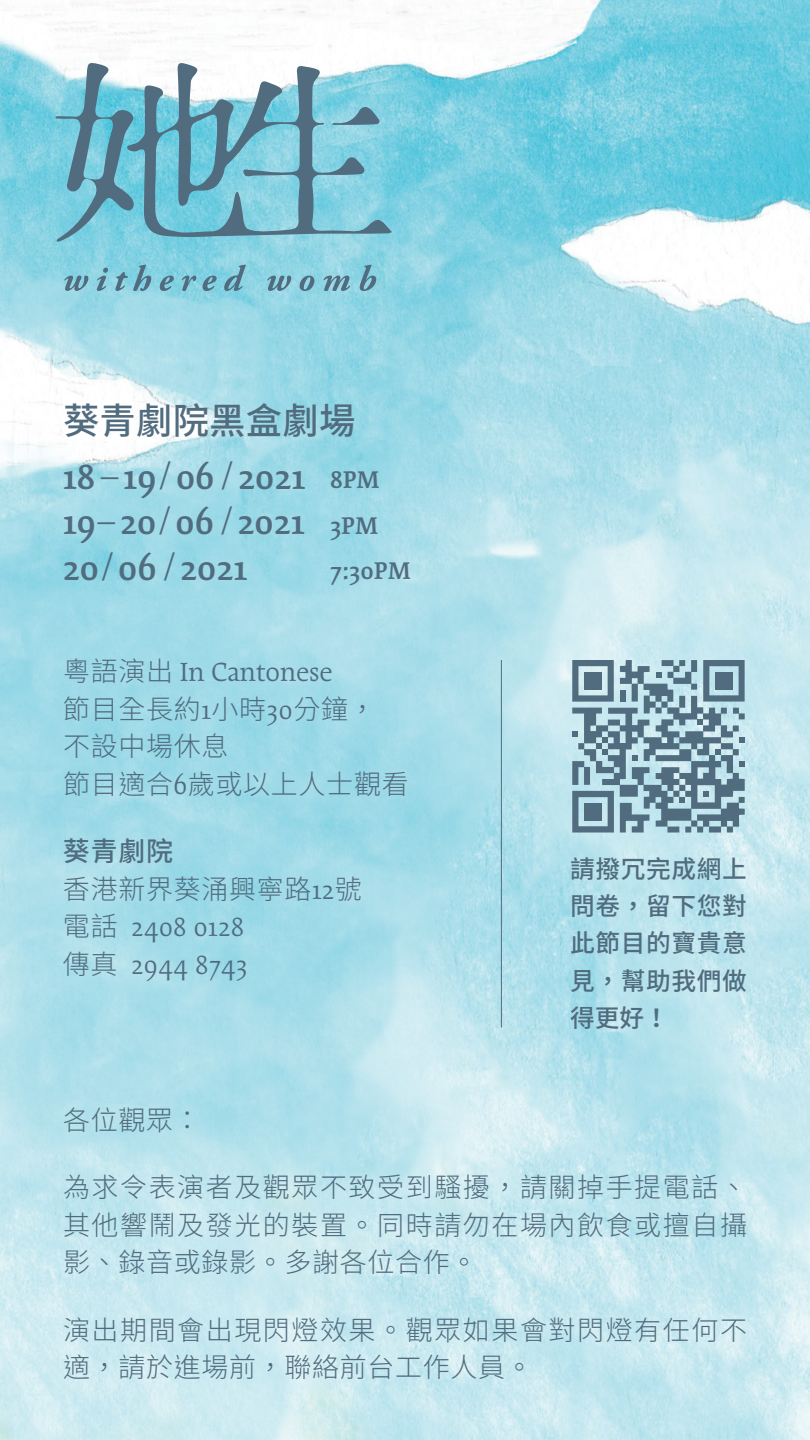
<style>
.page{position:relative;width:810px;height:1440px;background:#fff}
.page>*{position:absolute;margin:0;border:0;box-sizing:border-box;transform-origin:0 0}
.t1{font:500 39.45px/45.5px "Cartier Book Std";color:#506c7e;text-align:justify}
.t2{font:500 36.38px "Noto Sans CJ Ktc";letter-spacing:.005em;color:#506c7e}
.t3{font:29.7px/37.5px "Cartier Book Std";letter-spacing:.005em;color:#506c7e}
.t4{font:500 27.3px "Cartier Book Std";color:#506c7e}
.t5{font:300 27px/37.5px "Noto Sans CJ Ktc";letter-spacing:.04em;color:#506c7e}
.t6{font:300 27px/37.5px "Noto Sans CJ Ktc";letter-spacing:.06em;color:#506c7e}
.t7{font:500 24.75px/37.5px "Noto Sans CJ Ktc";letter-spacing:.025em;color:#506c7e;text-align:justify}
.s1{font-family:"DIN Next Slab Pro";font-weight:300}
.s2{font-size:27.3px}
.s3{font-family:"Noto Sans CJ Ktc";font-weight:300;font-size:27px}
.s4{font-family:"Cartier Book Std";font-weight:400;font-size:29.7px}
.s5{font-weight:500}
</style>
<div class="page">
<img style="left:0;top:0;width:810px;height:1440px">
<svg style="left:55px;top:62px;width:338px;height:180px;background:#7fbbcb"></svg>
<svg style="left:64px;top:276px;width:24px;height:15px"></svg>
<svg style="left:97px;top:268px;width:11px;height:23px"></svg>
<svg style="left:115px;top:265px;width:36px;height:26px"></svg>
<svg style="left:160px;top:276px;width:14px;height:15px"></svg>
<svg style="left:182px;top:276px;width:14px;height:15px"></svg>
<svg style="left:203px;top:276px;width:14px;height:15px"></svg>
<svg style="left:224px;top:265px;width:22px;height:26px"></svg>
<svg style="left:267px;top:276px;width:24px;height:15px"></svg>
<svg style="left:300px;top:276px;width:14px;height:15px"></svg>
<svg style="left:324px;top:276px;width:26px;height:15px"></svg>
<svg style="left:360px;top:265px;width:16px;height:26px"></svg>
<svg style="left:572px;top:660px;width:173px;height:173px;background:#88a7b4"></svg>
<hr style="left:501px;top:660px;width:1px;height:368px;background:#506c7e">
<h2 class="t2" style="left:63px;top:400px;width:294px">葵青劇院黑盒劇場</h2>
<h1 class="t1" style="left:63px;top:454px;width:318px">18<span class="s1">–</span>19<span class="s1">/</span>06<span class="s1">/</span>2021 <span class="s2">8PM </span>19<span class="s1">–</span>20<span class="s1">/</span>06<span class="s1">/</span>2021 <span class="s2">3PM </span>20<span class="s1">/</span>06<span class="s1">/</span>2021</h1>
<p class="t4" style="left:330px;top:556px;width:83px">7:30PM</p>
<p class="t3" style="left:63px;top:654px;width:271px"><span class="s3">粵語演出</span> In Cantonese</p>
<p class="t5" style="left:63px;top:691px;width:347px">節目全長約<span class="s4">1</span>小時<span class="s4">30</span>分鐘，不設中場休息<br>節目適合<span class="s4">6</span>歲或以上人士觀看</p>
<p class="t5" style="left:63px;top:833px;width:300px"><span class="s5">葵青劇院<br></span>香港新界葵涌興寧路<span class="s4">12</span>號</p>
<p class="t3" style="left:63px;top:909px;width:187px"><span class="s3">電話</span> 2408 0128<span class="s3">傳真</span> 2944 8743</p>
<p class="t5" style="left:63px;top:1101px;width:139px">各位觀眾：</p>
<p class="t7" style="left:570px;top:850px;width:178px">請撥冗完成網上問卷，留下您對此節目的寶貴意見，幫助我們做得更好！</p>
<p class="t5" style="left:63px;top:1169px;width:686px;text-align:justify">為求令表演者及觀眾不致受到騷擾，請關掉手提電話、其他響鬧及發光的裝置。同時請勿在場內飲食或擅自攝影、錄音或錄影。多謝各位合作。</p>
<p class="t6" style="left:63px;top:1311px;width:686px">演出期間會出現閃燈效果。觀眾如果會對閃燈有任何不適，請於進場前，聯絡前台工作人員。</p>
</div>
